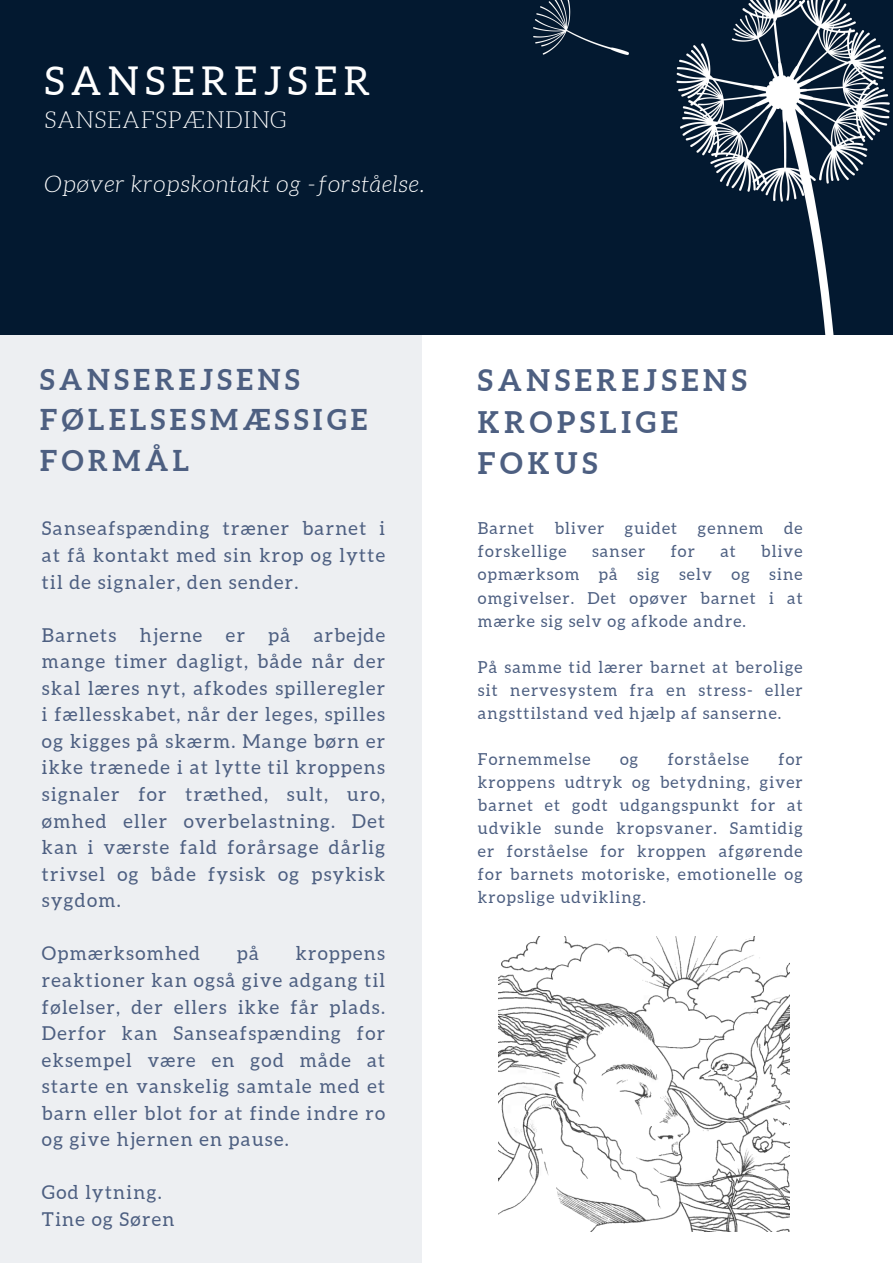
<style>
.page{position:relative;width:893px;height:1263px;background:#fff}
.page>*{position:absolute;margin:0;border:0;box-sizing:border-box;transform-origin:0 0}
.t1{font:39.67px "Aleo";letter-spacing:.16em;color:#fff}
.t2{font:700 29.7px/41.5px "Aleo";letter-spacing:.16em;color:#4d5f81}
.t3{font:700 28.72px/40.1px "Aleo";letter-spacing:.16em;color:#4d5f81}
.t4{font:italic 300 23.17px "Aleo";letter-spacing:.03em;color:#fff}
.t5{font:300 23.17px "Aleo";letter-spacing:.03em;color:#fff}
.t6{font:19.12px/26.5px "Aleo";letter-spacing:.07em;color:#4d5f81;text-align:justify}
.t7{font:16.5px/23.1px "Aleo";letter-spacing:.07em;color:#4d5f81;text-align:justify}
</style>
<div class="page">
<div style="left:0;top:194px;width:421px;height:1069px;background:#edeff2"></div>
<div style="left:0;top:0;width:893px;height:334px;background:#031930"></div>
<img style="left:499px;top:936px;width:290px;height:295px">
<p class="t1" style="left:44px;top:59px;width:327px">SANSEREJSER</p>
<p class="t5" style="left:44px;top:107px;width:243px">SANSEAFSPÆNDING</p>
<p class="t4" style="left:44px;top:172px;width:382px">Opøver kropskontakt og -forståelse.</p>
<p class="t3" style="left:40px;top:360px;width:329px">SANSEREJSENS<br>FØLELSESMÆSSIGE<br>FORMÅL</p>
<p class="t6" style="left:42px;top:515px;width:345px">Sanseafspænding træner barnet i at få kontakt med sin krop og lytte til de signaler, den sender.</p>
<p class="t6" style="left:42px;top:621px;width:345px">Barnets hjerne er på arbejde mange timer dagligt, både når der skal læres nyt, afkodes spilleregler i fællesskabet, når der leges, spilles og kigges på skærm. Mange børn er ikke trænede i at lytte til kroppens signaler for træthed, sult, uro, ømhed eller overbelastning. Det kan i værste fald forårsage dårlig trivsel og både fysisk og psykisk sygdom.</p>
<p class="t6" style="left:42px;top:940px;width:160px">Opmærksomhed</p>
<p class="t6" style="left:237px;top:940px;width:23px">på</p>
<p class="t6" style="left:42px;top:940px;width:345px;text-indent:254px">kroppens reaktioner kan også give adgang til følelser, der ellers ikke får plads.<br>Derfor kan Sanseafspænding for eksempel være en god måde at starte en vanskelig samtale med et barn eller blot for at finde indre ro og give hjernen en pause.</p>
<p class="t6" style="left:42px;top:1179px;width:121px">God lytning.</p>
<p class="t6" style="left:42px;top:1206px;width:134px">Tine og Søren</p>
<p class="t2" style="left:478px;top:359px;width:270px">SANSEREJSENS<br>KROPSLIGE<br>FOKUS</p>
<p class="t7" style="left:478px;top:517px;width:326px">Barnet bliver guidet gennem de forskellige</p>
<p class="t7" style="left:478px;top:540px;width:326px;text-indent:283px">blive opmærksom på sig selv og sine omgivelser. Det opøver barnet i at mærke sig selv og afkode andre.</p>
<p class="t7" style="left:478px;top:655px;width:326px">På samme tid lærer barnet at berolige sit nervesystem fra en stress- eller angsttilstand ved hjælp af sanserne.</p>
<p class="t7" style="left:478px;top:747px;width:114px">Fornemmelse</p>
<p class="t7" style="left:620px;top:747px;width:20px">og</p>
<p class="t7" style="left:667px;top:747px;width:83px">forståelse</p>
<p class="t7" style="left:592px;top:540px;width:55px">sanser</p>
<p class="t7" style="left:670px;top:540px;width:26px">for</p>
<p class="t7" style="left:720px;top:540px;width:17px">at</p>
<p class="t7" style="left:478px;top:747px;width:326px;text-indent:300px">for kroppens udtryk og betydning, giver barnet et godt udgangspunkt for at udvikle sunde kropsvaner. Samtidig er forståelse for kroppen afgørende for barnets motoriske, emotionelle og kropslige udvikling.</p>
</div>
